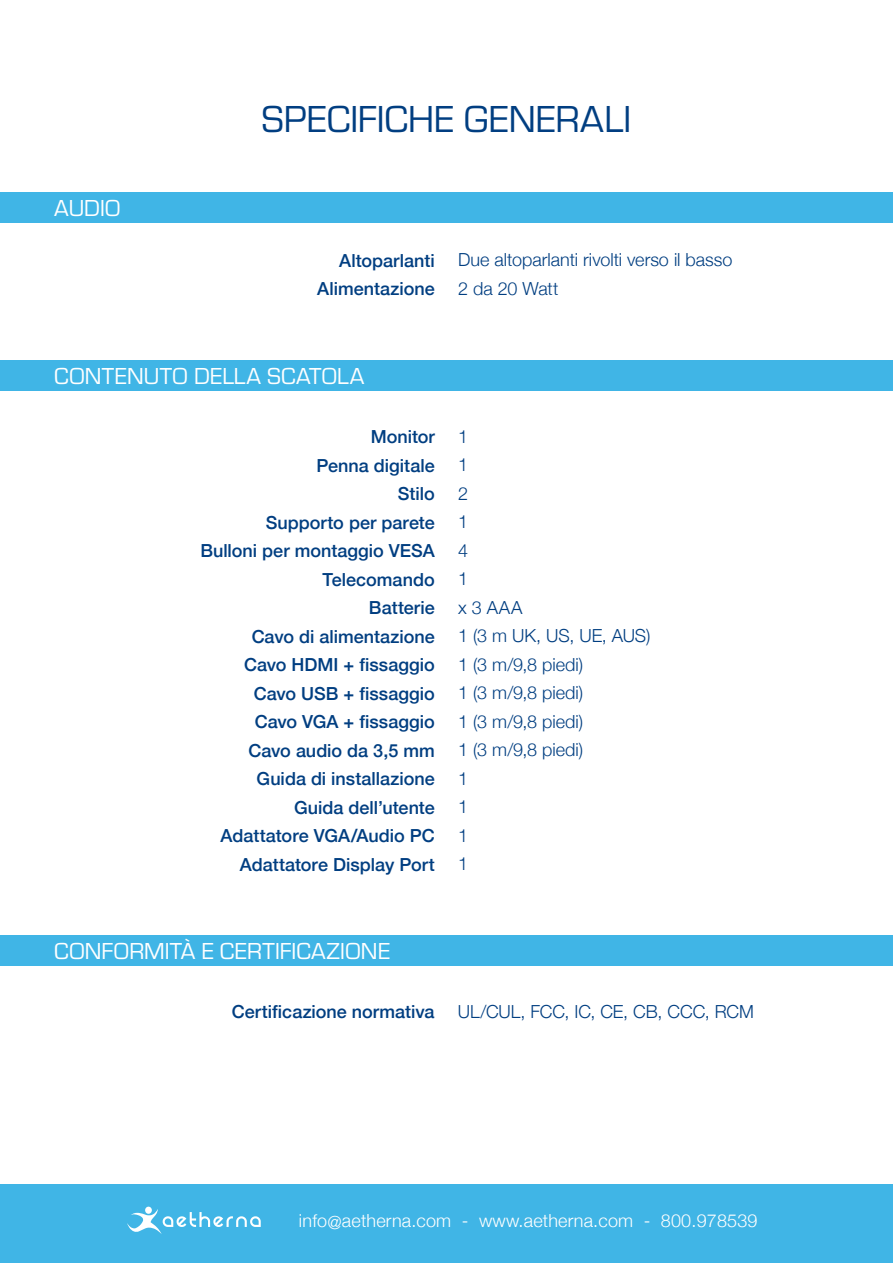
<style>
.page{position:relative;width:893px;height:1263px;background:#fff}
.page>*{position:absolute;margin:0;border:0;box-sizing:border-box;transform-origin:0 0}
.t1{font:39px "Eurostile";letter-spacing:-.005em;color:#013e81}
.t2{font:24px "Eurostile";color:#fff}
.t3{font:500 18px/28.5px "Helvetica Neue";color:#013e81;text-align:right}
.t4{font:300 18px/28.5px "Helvetica Neue";color:#013e81}
.t5{font:300 18px "Helvetica Neue";letter-spacing:.01em;color:#fff}
</style>
<div class="page">
<div style="left:0;top:1185px;width:893px;height:78px;background:#40b5e6"></div>
<svg style="left:145px;top:1206px;width:7px;height:8px"></svg>
<svg style="left:127px;top:1209px;width:134px;height:25px"></svg>
<div style="left:0;top:192px;width:893px;height:30px;background:#40b5e6"></div>
<div style="left:0;top:360px;width:893px;height:30px;background:#40b5e6"></div>
<div style="left:0;top:935px;width:893px;height:30px;background:#40b5e6"></div>
<h2 class="t2" style="left:54px;top:193px;width:68px">AUDIO</h2>
<h1 class="t1" style="left:261px;top:93px;width:371px">SPECIFICHE GENERALI</h1>
<p class="t3" style="left:317px;top:244px;width:119px">Altoparlanti<br>Alimentazione</p>
<p class="t4" style="left:458px;top:244px;width:276px">Due altoparlanti rivolti verso il basso<br>2 da 20 Watt</p>
<h2 class="t2" style="left:54px;top:361px;width:312px">CONTENUTO DELLA SCATOLA</h2>
<p class="t3" style="left:200px;top:421px;width:236px">Monitor<br>Penna digitale<br>Stilo<br>Supporto per parete<br>Bulloni per montaggio VESA<br>Telecomando<br>Batterie<br>Cavo di alimentazione<br>Cavo HDMI + fissaggio<br>Cavo USB + fissaggio<br>Cavo VGA + fissaggio<br>Cavo audio da 3,5 mm<br>Guida di installazione<br>Guida dell’utente<br>Adattatore VGA/Audio PC<br>Adattatore Display Port</p>
<p class="t4" style="left:458px;top:421px;width:194px">1<br>1<br>2<br>1<br>4<br>1<br>x 3 AAA<br>1 (3 m UK, US, UE, AUS)<br>1 (3 m/9,8 piedi)<br>1 (3 m/9,8 piedi)<br>1 (3 m/9,8 piedi)<br>1 (3 m/9,8 piedi)<br>1<br>1<br>1<br>1</p>
<h2 class="t2" style="left:54px;top:935px;width:338px">CONFORMITÀ E CERTIFICAZIONE</h2>
<p class="t3" style="left:232px;top:996px;width:204px">Certificazione normativa</p>
<p class="t4" style="left:458px;top:996px;width:297px">UL/CUL, FCC, IC, CE, CB, CCC, RCM</p>
<p class="t5" style="left:299px;top:1206px;width:460px">info@aetherna.com - www.aetherna.com - 800.978539</p>
</div>
